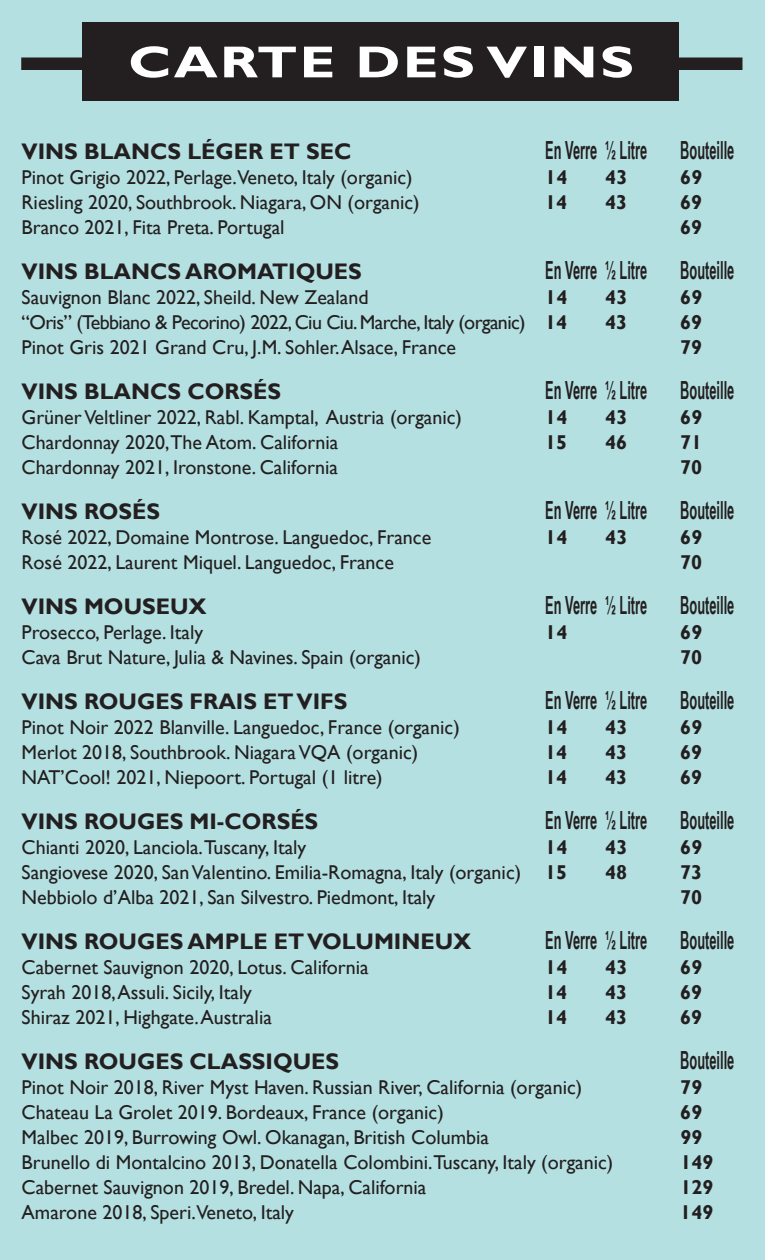
<style>
.page{position:relative;width:765px;height:1260px;background:#b5e0e1}
.page>*{position:absolute;margin:0;border:0;box-sizing:border-box;transform-origin:0 0}
.t1{font:700 45px "Gill Sans";letter-spacing:.04em;color:#fff;scale:1.25 1}
.t2{font:700 25px "Arial Narrow";color:#231f20;scale:.62 1}
.t3{font:700 22.5px "Gill Sans";color:#231f20}
.t4{font:20px "Gill Sans";color:#231f20}
.t5{font:700 20px "Gill Sans";color:#231f20}
.t6{font:20px "Gill Sans";letter-spacing:-.03em;color:#231f20}
.s1{font-weight:700}
</style>
<div class="page">
<div style="left:21px;top:58px;width:721px;height:12px;background:#231f20"></div>
<div style="left:82px;top:22px;width:597px;height:79px;background:#231f20"></div>
<h1 class="t1" style="left:128px;top:35px;width:406px">CARTE DES VINS</h1>
<p class="t3" style="left:22px;top:138px;width:79px">VINS BLA</p>
<p class="t3" style="left:131px;top:138px;width:222px">NCS LÉGER ET SEC</p>
<p class="t2" style="left:545px;top:131px;width:166px">En Verre ½ Litre</p>
<p class="t2" style="left:680px;top:131px;width:89px">Bouteille</p>
<p class="t4" style="left:22px;top:166px;width:393px">Pinot Grigio 2022, Perlage.Veneto, Italy (organic)</p>
<p class="t5" style="left:545px;top:165px;width:24px">14</p>
<p class="t5" style="left:605px;top:165px;width:24px">43</p>
<p class="t5" style="left:680px;top:165px;width:24px">69</p>
<p class="t4" style="left:22px;top:191px;width:400px">Riesling 2020, Southbrook. Niagara, ON (organic)</p>
<p class="t5" style="left:545px;top:190px;width:24px">14</p>
<p class="t5" style="left:605px;top:190px;width:24px">43</p>
<p class="t5" style="left:680px;top:190px;width:24px">69</p>
<p class="t4" style="left:22px;top:216px;width:265px">Branco 2021, Fita Preta. Portugal</p>
<p class="t5" style="left:680px;top:215px;width:24px">69</p>
<p class="t3" style="left:22px;top:258px;width:79px">VINS BLA</p>
<p class="t3" style="left:131px;top:258px;width:232px">NCS AROMATIQUES</p>
<p class="t2" style="left:545px;top:251px;width:166px">En Verre ½ Litre</p>
<p class="t2" style="left:680px;top:251px;width:89px">Bouteille</p>
<p class="t4" style="left:22px;top:286px;width:349px">Sauvignon Blanc 2022, Sheild. New Zealand</p>
<p class="t5" style="left:545px;top:285px;width:24px">14</p>
<p class="t5" style="left:605px;top:285px;width:24px">43</p>
<p class="t5" style="left:680px;top:285px;width:24px">69</p>
<p class="t6" style="left:22px;top:311px;width:547px">“Oris” (Tebbiano &amp; Pecorino) 2022, Ciu Ciu. Marche, Italy (organic) <span class="s1">14</span></p>
<p class="t5" style="left:605px;top:310px;width:24px">43</p>
<p class="t5" style="left:680px;top:310px;width:24px">69</p>
<p class="t4" style="left:22px;top:336px;width:436px">Pinot Gris 2021 Grand Cru, J.M. Sohler. Alsace, France</p>
<p class="t5" style="left:680px;top:335px;width:24px">79</p>
<p class="t3" style="left:22px;top:378px;width:79px">VINS BLA</p>
<p class="t3" style="left:131px;top:378px;width:150px">NCS CORSÉS</p>
<p class="t2" style="left:545px;top:371px;width:166px">En Verre ½ Litre</p>
<p class="t2" style="left:680px;top:371px;width:89px">Bouteille</p>
<p class="t4" style="left:22px;top:406px;width:442px">Grüner Veltliner 2022, Rabl. Kamptal, Austria (organic)</p>
<p class="t5" style="left:545px;top:405px;width:24px">14</p>
<p class="t5" style="left:605px;top:405px;width:24px">43</p>
<p class="t5" style="left:680px;top:405px;width:24px">69</p>
<p class="t4" style="left:22px;top:431px;width:318px">Chardonnay 2020,The Atom. California</p>
<p class="t5" style="left:545px;top:430px;width:24px">15</p>
<p class="t5" style="left:605px;top:430px;width:24px">46</p>
<p class="t5" style="left:680px;top:430px;width:24px">71</p>
<p class="t4" style="left:22px;top:456px;width:318px">Chardonnay 2021, Ironstone. California</p>
<p class="t5" style="left:680px;top:455px;width:24px">70</p>
<p class="t3" style="left:22px;top:498px;width:140px">VINS ROSÉS</p>
<p class="t2" style="left:545px;top:491px;width:166px">En Verre ½ Litre</p>
<p class="t2" style="left:680px;top:491px;width:89px">Bouteille</p>
<p class="t4" style="left:22px;top:526px;width:411px">Rosé 2022, Domaine Montrose. Languedoc, France</p>
<p class="t5" style="left:545px;top:525px;width:24px">14</p>
<p class="t5" style="left:605px;top:525px;width:24px">43</p>
<p class="t5" style="left:680px;top:525px;width:24px">69</p>
<p class="t4" style="left:22px;top:551px;width:374px">Rosé 2022, Laurent Miquel. Languedoc, France</p>
<p class="t5" style="left:680px;top:550px;width:24px">70</p>
<p class="t3" style="left:22px;top:593px;width:187px">VINS MOUSEUX</p>
<p class="t2" style="left:545px;top:586px;width:166px">En Verre ½ Litre</p>
<p class="t2" style="left:680px;top:586px;width:89px">Bouteille</p>
<p class="t4" style="left:22px;top:621px;width:183px">Prosecco, Perlage. Italy</p>
<p class="t5" style="left:545px;top:620px;width:24px">14</p>
<p class="t5" style="left:680px;top:620px;width:24px">69</p>
<p class="t4" style="left:22px;top:646px;width:401px">Cava Brut Nature, Julia &amp; Navines. Spain (organic)</p>
<p class="t5" style="left:680px;top:645px;width:24px">70</p>
<p class="t3" style="left:22px;top:688px;width:326px">VINS ROUGES FRAIS ET VIFS</p>
<p class="t2" style="left:545px;top:681px;width:166px">En Verre ½ Litre</p>
<p class="t2" style="left:680px;top:681px;width:89px">Bouteille</p>
<p class="t4" style="left:22px;top:716px;width:440px">Pinot Noir 2022 Blanville. Languedoc, France (organic)</p>
<p class="t5" style="left:545px;top:715px;width:24px">14</p>
<p class="t5" style="left:605px;top:715px;width:24px">43</p>
<p class="t5" style="left:680px;top:715px;width:24px">69</p>
<p class="t4" style="left:22px;top:741px;width:398px">Merlot 2018, Southbrook. Niagara VQA (organic)</p>
<p class="t5" style="left:545px;top:740px;width:24px">14</p>
<p class="t5" style="left:605px;top:740px;width:24px">43</p>
<p class="t5" style="left:680px;top:740px;width:24px">69</p>
<p class="t4" style="left:22px;top:766px;width:363px">NAT’Cool! 2021, Niepoort. Portugal (1 litre)</p>
<p class="t5" style="left:545px;top:765px;width:24px">14</p>
<p class="t5" style="left:605px;top:765px;width:24px">43</p>
<p class="t5" style="left:680px;top:765px;width:24px">69</p>
<p class="t3" style="left:22px;top:808px;width:296px">VINS ROUGES MI-CORSÉS</p>
<p class="t2" style="left:545px;top:801px;width:166px">En Verre ½ Litre</p>
<p class="t2" style="left:680px;top:801px;width:89px">Bouteille</p>
<p class="t4" style="left:22px;top:836px;width:286px">Chianti 2020, Lanciola.Tuscany, Italy</p>
<p class="t5" style="left:545px;top:835px;width:24px">14</p>
<p class="t5" style="left:605px;top:835px;width:24px">43</p>
<p class="t5" style="left:680px;top:835px;width:24px">69</p>
<p class="t4" style="left:22px;top:861px;width:547px">Sangiovese 2020, San Valentino. Emilia-Romagna, Italy (organic) <span class="s1">15</span></p>
<p class="t5" style="left:605px;top:860px;width:24px">48</p>
<p class="t5" style="left:680px;top:860px;width:24px">73</p>
<p class="t4" style="left:22px;top:886px;width:415px">Nebbiolo d’Alba 2021, San Silvestro. Piedmont, Italy</p>
<p class="t5" style="left:680px;top:885px;width:24px">70</p>
<p class="t3" style="left:22px;top:928px;width:451px">VINS ROUGES AMPLE ET VOLUMINEUX</p>
<p class="t2" style="left:545px;top:921px;width:166px">En Verre ½ Litre</p>
<p class="t2" style="left:680px;top:921px;width:89px">Bouteille</p>
<p class="t4" style="left:22px;top:956px;width:349px">Cabernet Sauvignon 2020, Lotus. California</p>
<p class="t5" style="left:545px;top:955px;width:24px">14</p>
<p class="t5" style="left:605px;top:955px;width:24px">43</p>
<p class="t5" style="left:680px;top:955px;width:24px">69</p>
<p class="t4" style="left:22px;top:981px;width:232px">Syrah 2018, Assuli. Sicily, Italy</p>
<p class="t5" style="left:545px;top:980px;width:24px">14</p>
<p class="t5" style="left:605px;top:980px;width:24px">43</p>
<p class="t5" style="left:680px;top:980px;width:24px">69</p>
<p class="t4" style="left:22px;top:1006px;width:252px">Shiraz 2021, Highgate. Australia</p>
<p class="t5" style="left:545px;top:1005px;width:24px">14</p>
<p class="t5" style="left:605px;top:1005px;width:24px">43</p>
<p class="t5" style="left:680px;top:1005px;width:24px">69</p>
<p class="t3" style="left:22px;top:1048px;width:201px">VINS ROUGES CLAS</p>
<p class="t3" style="left:252px;top:1048px;width:89px">SIQUES</p>
<p class="t2" style="left:680px;top:1041px;width:89px">Bouteille</p>
<p class="t4" style="left:22px;top:1076px;width:562px">Pinot Noir 2018, River Myst Haven. Russian River, California (organic)</p>
<p class="t5" style="left:680px;top:1075px;width:24px">79</p>
<p class="t4" style="left:22px;top:1101px;width:424px">Chateau La Grolet 2019. Bordeaux, France (organic)</p>
<p class="t5" style="left:680px;top:1100px;width:24px">69</p>
<p class="t4" style="left:22px;top:1126px;width:469px">Malbec 2019, Burrowing Owl. Okanagan, British Columbia</p>
<p class="t5" style="left:680px;top:1125px;width:24px">99</p>
<p class="t4" style="left:22px;top:1151px;width:593px">Brunello di Montalcino 2013, Donatella Colombini.Tuscany, Italy (organic)</p>
<p class="t5" style="left:680px;top:1150px;width:35px">149</p>
<p class="t4" style="left:22px;top:1176px;width:406px">Cabernet Sauvignon 2019, Bredel. Napa, California</p>
<p class="t5" style="left:680px;top:1175px;width:35px">129</p>
<p class="t4" style="left:22px;top:1201px;width:274px">Amarone 2018, Speri.Veneto, Italy</p>
<p class="t5" style="left:680px;top:1200px;width:35px">149</p>
</div>
